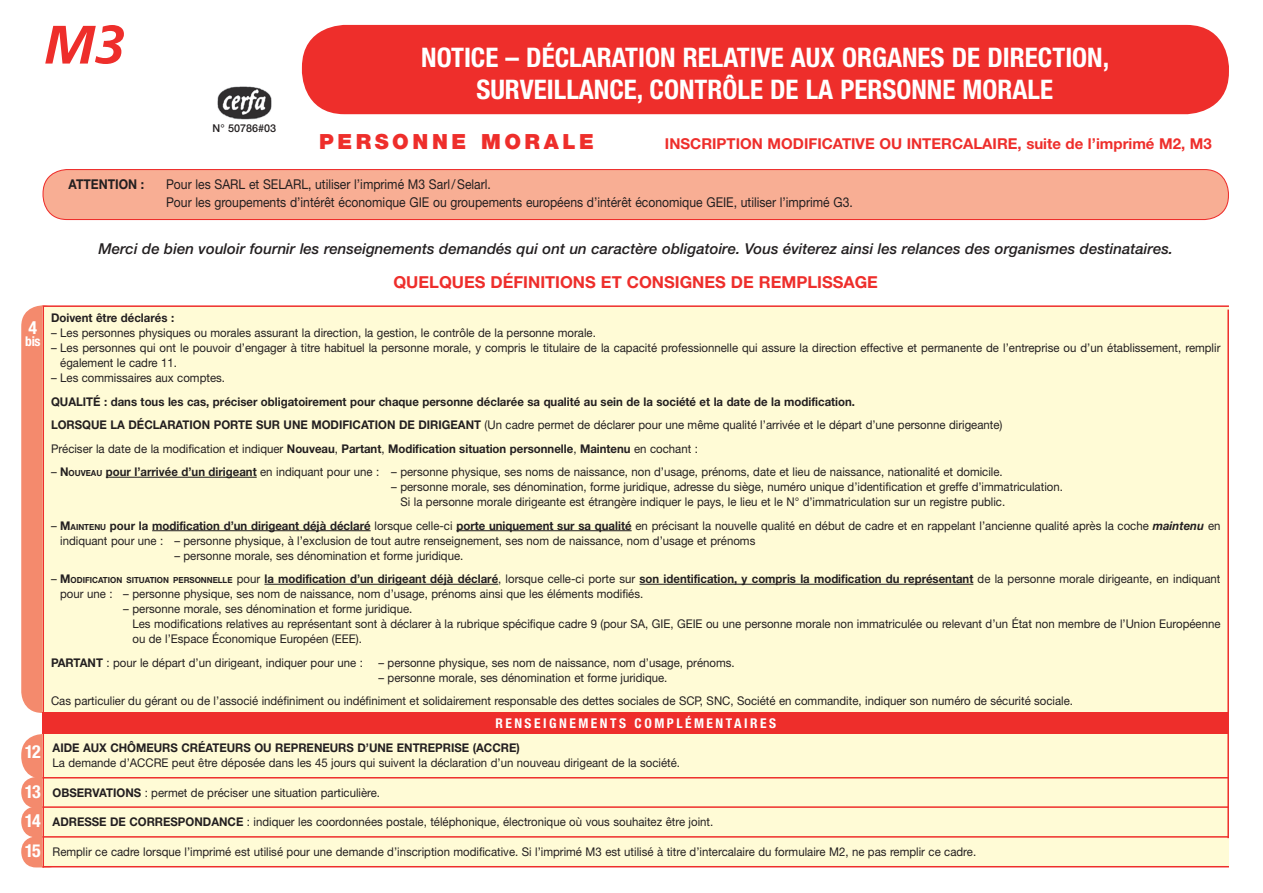
<style>
.page{position:relative;width:1263px;height:893px;background:#fff}
.page>*{position:absolute;margin:0;border:0;box-sizing:border-box;transform-origin:0 0}
.t1{font:italic 700 54px "Frutiger";color:#ee2e2b}
.t2{font:700 condensed 27px/32.4px "Helvetica Neue";color:#fff;text-align:center}
.t3{font:900 21px "Helvetica Neue";letter-spacing:.17em;color:#ee2e2b}
.t4{font:700 condensed 18px/39.5px "Helvetica Neue";letter-spacing:-.075em;color:#fff}
.t5{font:700 16.5px "Helvetica Neue";color:#ee2e2b}
.t6{font:italic 500 15px "Helvetica Neue";color:#231f20}
.t7{font:700 15px "Helvetica Neue";color:#ee2e2b}
.t8{font:13.5px/18px "Helvetica Neue";color:#231f20;scale:.9 1}
.t9{font:700 condensed 13.5px "Helvetica Neue";letter-spacing:.185em;color:#fff}
.t10{font:700 13.5px "Helvetica Neue";color:#231f20;scale:.9 1}
.t11{font:12px/15px "Helvetica Neue";color:#231f20;scale:.95 1}
.t12{font:700 12px/23.5px "Helvetica Neue";color:#231f20;scale:.95 1}
.t13{font:500 10.8px "Helvetica Neue";color:#231f20}
.s1{font-weight:400}
.s2{font-weight:700}
.s3{font-weight:700;font-size:8.4px}
.s4{font-weight:700;font-style:italic}
</style>
<div class="page">
<div style="left:21px;top:734px;width:43px;height:44px;background:#f48a6d;border-radius:21px"></div>
<div style="left:21px;top:777px;width:43px;height:31px;background:#f48a6d;border-radius:15px"></div>
<div style="left:21px;top:806px;width:43px;height:31px;background:#f48a6d;border-radius:15px"></div>
<div style="left:21px;top:836px;width:43px;height:31px;background:#f48a6d;border-radius:15px"></div>
<div style="left:21px;top:305px;width:43px;height:408px;background:#f48a6d;border-radius:21px"></div>
<div style="left:43px;top:306px;width:1186px;height:561px;background:#fffbd6"></div>
<div style="left:302px;top:25px;width:927px;height:89px;background:#ee2e2b;border-radius:43px"></div>
<img style="left:217px;top:87px;width:54px;height:32px">
<hr style="left:106px;top:477px;width:151px;height:1px;background:#231f20">
<hr style="left:152px;top:530px;width:219px;height:1px;background:#231f20">
<hr style="left:456px;top:530px;width:176px;height:1px;background:#231f20">
<hr style="left:264px;top:584px;width:234px;height:1px;background:#231f20">
<hr style="left:639px;top:584px;width:334px;height:1px;background:#231f20">
<div style="left:43px;top:713px;width:1186px;height:21px;background:#ee2e2b"></div>
<hr style="left:43px;top:305px;width:1186px;height:2px;background:#ee2e2b">
<hr style="left:43px;top:777px;width:1186px;height:1px;background:#ee2e2b">
<hr style="left:43px;top:836px;width:1186px;height:2px;background:#ee2e2b">
<hr style="left:43px;top:806px;width:1186px;height:2px;background:#ee2e2b">
<hr style="left:43px;top:866px;width:1186px;height:1px;background:#ee2e2b">
<hr style="left:43px;top:306px;width:1px;height:561px;background:#ee2e2b">
<hr style="left:1227px;top:310px;width:2px;height:528px;background:#ee2e2b">
<div style="left:43px;top:170px;width:1185px;height:50px;background:#f8ae94;border-radius:24px"></div>
<div style="left:43px;top:169px;width:1186px;height:51px;border:1px solid #ee2e2b;border-radius:24px"></div>
<h1 class="t1" style="left:44px;top:23px;width:82px">M3</h1>
<p class="t13" style="left:213px;top:124px;width:65px">N° 50786#03</p>
<h2 class="t2" style="left:421px;top:43px;width:690px">NOTICE – DÉCLARATION RELATIVE AUX ORGANES DE DIRECTION,<br>SURVEILLANCE, CONTRÔLE DE LA PERSONNE MORALE</h2>
<h3 class="t3" style="left:319px;top:134px;width:276px">PERSONNE MORALE</h3>
<p class="t7" style="left:665px;top:138px;width:548px">INSCRIPTION MODIFICATIVE OU INTERCALAIRE, suite de l’imprimé M2, M3</p>
<p class="t10" style="left:69px;top:180px;width:86px">ATTENTION :</p>
<p class="t8" style="left:166px;top:177px;width:764px">Pour les SARL et SELARL, utiliser l’imprimé M3 Sarl / Selarl.<br>Pour les groupements d’intérêt économique GIE ou groupements européens d’intérêt économique GEIE, utiliser l’imprimé G3.</p>
<h3 class="t4" style="left:29px;top:309px;width:10px">4</h3>
<p class="t9" style="left:25px;top:336px;width:17px">bis</p>
<h3 class="t4" style="left:25px;top:734px;width:17px">12<br>13</h3>
<h3 class="t4" style="left:25px;top:807px;width:17px;line-height:30.2px">14<br>15</h3>
<p class="t6" style="left:98px;top:243px;width:1076px">Merci de bien vouloir fournir les renseignements demandés qui ont un caractère obligatoire. Vous éviterez ainsi les relances des organismes destinataires.</p>
<h3 class="t5" style="left:393px;top:276px;width:486px">QUELQUES DÉFINITIONS ET CONSIGNES DE REMPLISSAGE</h3>
<p class="t12" style="left:51px;top:307px;width:131px">Doivent être déclarés :</p>
<p class="t11" style="left:51px;top:326px;width:575px">– Les personnes physiques ou morales assurant la direction, la gestion, le contrôle de la personne morale.</p>
<p class="t11" style="left:60px;top:341px;width:1223px;text-indent:-9px">– Les personnes qui ont le pouvoir d’engager à titre habituel la personne morale, y compris le titulaire de la capacité professionnelle qui assure la direction effective et permanente de l’entreprise ou d’un établissement, remplir également le cadre 11.</p>
<p class="t11" style="left:51px;top:371px;width:185px">– Les commissaires aux comptes.</p>
<p class="t12" style="left:51px;top:391px;width:1003px">QUALITÉ : dans tous les cas, préciser obligatoirement pour chaque personne déclarée sa qualité au sein de la société et la date de la modification.<br>LORSQUE LA DÉCLARATION PORTE SUR UNE MODIFICATION DE DIRIGEANT <span class="s1">(Un cadre permet de déclarer pour une même qualité l’arrivée et le départ d’une personne dirigeante)<br>Préciser la date de la modification et indiquer</span> Nouveau<span class="s1">,</span> Partant<span class="s1">,</span> Modification situation personnelle<span class="s1">,</span> Maintenu <span class="s1">en cochant :</span></p>
<p class="t11" style="left:51px;top:465px;width:1003px">– <span class="s2">N</span><span class="s3">OUVEAU</span> <span class="s2">pour l’arrivée d’un dirigeant</span> en indiquant pour une : – personne physique, ses noms de naissance, non d’usage, prénoms, date et lieu de naissance, nationalité et domicile.</p>
<p class="t11" style="left:400px;top:480px;width:699px;text-indent:-9px">– personne morale, ses dénomination, forme juridique, adresse du siège, numéro unique d’identification et greffe d’immatriculation.<br>Si la personne morale dirigeante est étrangère indiquer le pays, le lieu et le N° d’immatriculation sur un registre public.</p>
<p class="t11" style="left:60px;top:519px;width:1223px;text-indent:-9px">– <span class="s2">M</span><span class="s3">AINTENU</span> <span class="s2">pour la modification d’un dirigeant déjà déclaré</span> lorsque celle-ci <span class="s2">porte uniquement sur sa qualité</span> en précisant la nouvelle qualité en début de cadre et en rappelant l’ancienne qualité après la coche <span class="s4">maintenu</span> en indiquant pour une : – personne physique, à l’exclusion de tout autre renseignement, ses nom de naissance, nom d’usage et prénoms</p>
<p class="t11" style="left:174px;top:549px;width:306px">– personne morale, ses dénomination et forme juridique.</p>
<p class="t11" style="left:60px;top:572px;width:1223px;text-indent:-9px">– <span class="s2">M</span><span class="s3">ODIFICATION SITUATION PERSONNELLE</span> pour <span class="s2">la modification d’un dirigeant déjà déclaré</span>, lorsque celle-ci porte sur <span class="s2">son identification, y compris la modification du représentant</span> de la personne morale dirigeante, en indiquant pour une : – personne physique, ses nom de naissance, nom d’usage, prénoms ainsi que les éléments modifiés.</p>
<p class="t11" style="left:132px;top:602px;width:1147px;text-indent:-9px">– personne morale, ses dénomination et forme juridique.<br>Les modifications relatives au représentant sont à déclarer à la rubrique spécifique cadre 9 (pour SA, GIE, GEIE ou une personne morale non immatriculée ou relevant d’un État non membre de l’Union Européenne ou de l’Espace Économique Européen (EEE).</p>
<p class="t11" style="left:51px;top:656px;width:330px"><span class="s2">PARTANT</span> : pour le départ d’un dirigeant, indiquer pour une :</p>
<p class="t11" style="left:378px;top:656px;width:376px">– personne physique, ses nom de naissance, nom d’usage, prénoms.</p>
<p class="t11" style="left:51px;top:667px;width:1077px;line-height:23.5px;text-indent:327px">– personne morale, ses dénomination et forme juridique.<br>Cas particulier du gérant ou de l’associé indéfiniment ou indéfiniment et solidairement responsable des dettes sociales de SCP, SNC, Société en commandite, indiquer son numéro de sécurité sociale.</p>
<p class="t9" style="left:495px;top:718px;width:282px">RENSEIGNEMENTS COMPLÉMENTAIRES</p>
<p class="t12" style="left:53px;top:737px;width:493px">AIDE AUX CHÔMEURS CRÉATEURS OU REPRENEURS D’UNE ENTREPRISE (ACCRE)</p>
<p class="t11" style="left:53px;top:757px;width:662px">La demande d’ACCRE peut être déposée dans les 45 jours qui suivent la déclaration d’un nouveau dirigeant de la société.</p>
<p class="t11" style="left:53px;top:786px;width:346px"><span class="s2">OBSERVATIONS</span> : permet de préciser une situation particulière.</p>
<p class="t11" style="left:53px;top:816px;width:697px"><span class="s2">ADRESSE DE CORRESPONDANCE</span> : indiquer les coordonnées postale, téléphonique, électronique où vous souhaitez être joint.</p>
<p class="t11" style="left:53px;top:845px;width:974px">Remplir ce cadre lorsque l’imprimé est utilisé pour une demande d’inscription modificative. Si l’imprimé M3 est utilisé à titre d’intercalaire du formulaire M2, ne pas remplir ce cadre.</p>
</div>
